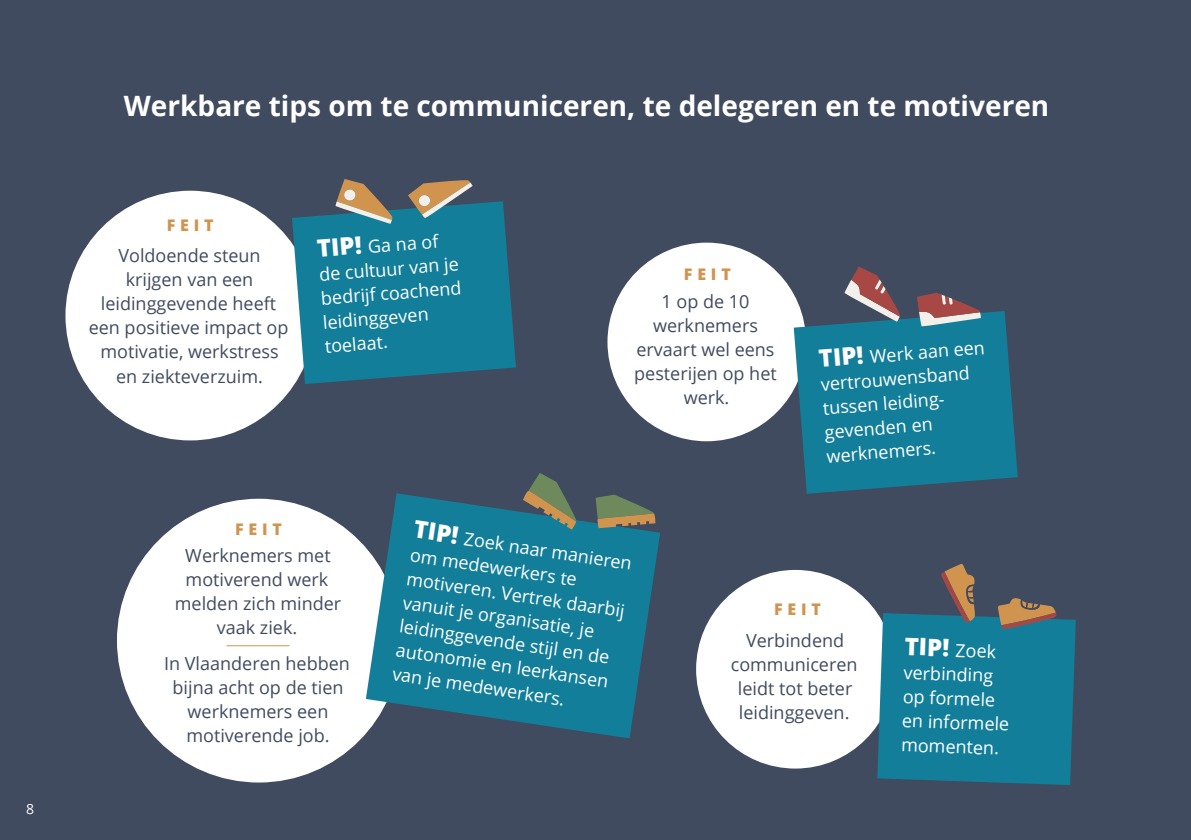
<style>
.page{position:relative;width:1191px;height:840px;background:#fff}
.page>*{position:absolute;margin:0;border:0;box-sizing:border-box;transform-origin:0 0}
.t1{font:700 28px "Open Sans";color:#fff}
.t2{font:800 24px "Open Sans";color:#fff}
.t3{font:18px/24px "Open Sans";color:#404b5f;text-align:center}
.t4{font:18px/24px "Open Sans";color:#fff}
.t5{font:800 16px "Open Sans";letter-spacing:.3em;color:#d1944f}
.t6{font:14px "Open Sans";color:#fff}
.s1{font-weight:800;font-size:24px}
.s2{font-weight:400;font-size:18px}
</style>
<div class="page">
<div style="left:0;top:0;width:1191px;height:839px;background:#404b5f"></div>
<div style="left:65px;top:191px;width:250px;height:249px;background:#fff;border-radius:50%"></div>
<div style="left:607px;top:242px;width:199px;height:199px;background:#fff;border-radius:50%"></div>
<div style="left:696px;top:569px;width:198px;height:199px;background:#fff;border-radius:50%"></div>
<div style="left:117px;top:498px;width:283px;height:284px;background:#fff;border-radius:50%"></div>
<hr style="left:226px;top:645px;width:63px;height:1px;background:#d1944f">
<svg style="left:877px;top:564px;width:198px;height:220px"></svg>
<svg style="left:366px;top:493px;width:294px;height:245px;fill:#137e9a"></svg>
<svg style="left:523px;top:473px;width:53px;height:56px"></svg>
<svg style="left:595px;top:494px;width:60px;height:34px"></svg>
<svg style="left:292px;top:201px;width:224px;height:183px;fill:#137e9a"></svg>
<svg style="left:408px;top:180px;width:64px;height:38px"></svg>
<div style="left:418px;top:195px;width:12px;height:11px;background:#f2f0e8;border-radius:50%"></div>
<svg style="left:335px;top:179px;width:57px;height:45px"></svg>
<svg style="left:793px;top:311px;width:224px;height:182px;fill:#137e9a"></svg>
<svg style="left:917px;top:292px;width:63px;height:34px"></svg>
<svg style="left:844px;top:266px;width:56px;height:55px"></svg>
<p class="t6" style="left:26px;top:799px;width:10px">8</p>
<h1 class="t1" style="left:124px;top:86px;width:927px">Werkbare tips om te communiceren, te delegeren en te motiveren</h1>
<p class="t5" style="left:167px;top:212px;width:48px">FEIT</p>
<p class="t3" style="left:89px;top:243px;width:201px">Voldoende steun krijgen van een leidinggevende heeft een positieve impact op motivatie, werkstress en ziekteverzuim.</p>
<p class="t4" style="left:316px;top:237px;width:143px;rotate:-4deg"><span class="s1">TIP!</span> Ga na of de cultuur van je bedrijf coachend leidinggeven toelaat.</p>
<p class="t5" style="left:684px;top:262px;width:48px">FEIT</p>
<p class="t3" style="left:634px;top:288px;width:144px">1 op de 10 werknemers ervaart wel eens pesterijen op het werk.</p>
<p class="t4" style="left:818px;top:346px;width:168px;rotate:-4deg"><span class="s1">TIP!</span> Werk aan een vertrouwensband tussen leiding&shy;gevenden en werknemers.</p>
<p class="t5" style="left:235px;top:517px;width:48px">FEIT</p>
<p class="t3" style="left:175px;top:543px;width:168px">Werknemers met motiverend werk melden zich minder vaak ziek.</p>
<p class="t3" style="left:164px;top:651px;width:187px">In Vlaanderen hebben bijna acht op de tien werknemers een motiverende job.</p>
<h2 class="t2" style="left:417px;top:510px;width:46px;rotate:8deg">TIP!</h2>
<p class="t4" style="left:416px;top:517px;width:222px;text-indent:51px;rotate:9deg">Zoek naar manieren om medewerkers te motiveren. Vertrek daarbij vanuit je organisatie, je leidinggevende stijl en de autonomie en leerkansen van je medewerkers.</p>
<p class="t5" style="left:774px;top:596px;width:48px">FEIT</p>
<p class="t3" style="left:730px;top:627px;width:128px">Verbindend communiceren leidt tot beter leidinggeven.</p>
<h2 class="t2" style="left:905px;top:627px;width:93px;rotate:2deg">TIP! <span class="s2">Zoek</span></h2>
<p class="t4" style="left:904px;top:659px;width:109px;rotate:2deg">verbinding op formele en informele momenten.</p>
</div>
